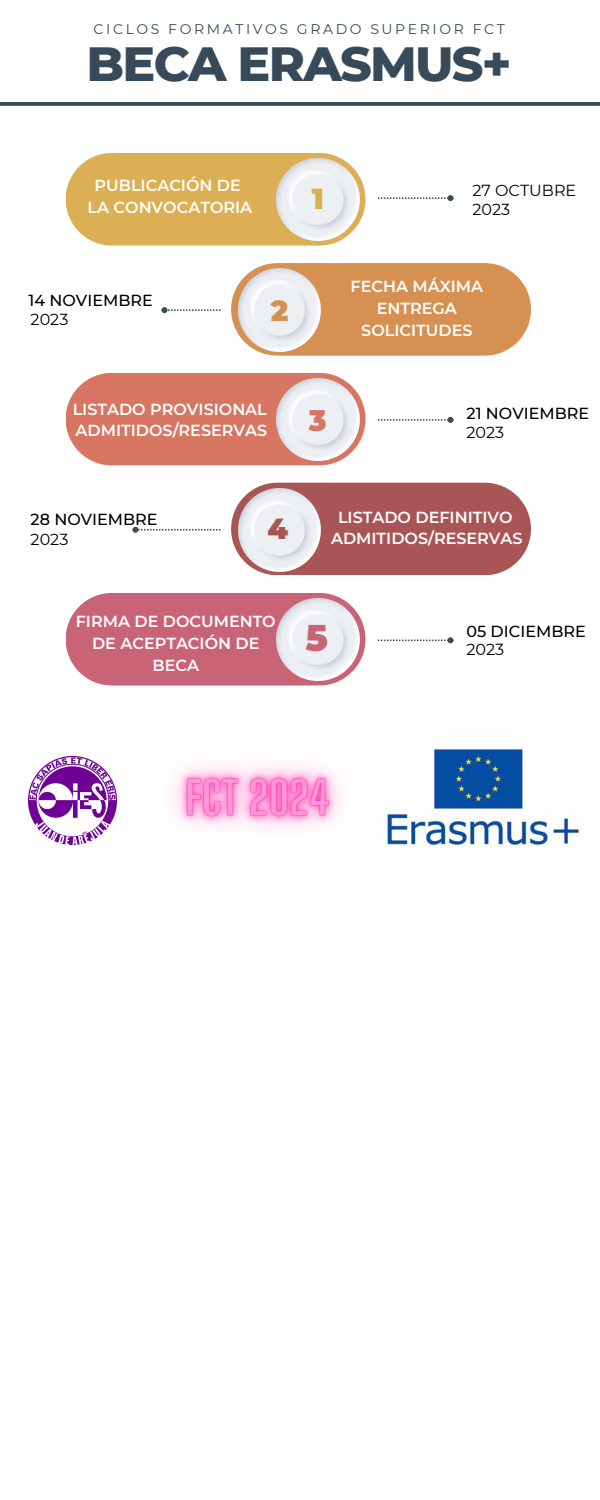
<style>
.page{position:relative;width:600px;height:1500px;background:#fff}
.page>*{position:absolute;margin:0;border:0;box-sizing:border-box;transform-origin:0 0}
.t1{font:800 49px "Montserrat";letter-spacing:-.035em;color:#364a5a}
.t2{font:900 36.3px "Montserrat";color:#c96477}
.t3{font:900 29px "Montserrat";color:#ddaf54}
.t4{font:900 29px "Montserrat";color:#d67663}
.t5{font:900 29px "Montserrat";color:#d69152}
.t6{font:900 29px "Montserrat";color:#a55}
.t7{font:600 16px/21.8px "Montserrat";color:#fff;text-align:center}
.t8{font:500 16px "Montserrat";color:#000}
.t9{font:16px "Montserrat";color:#000}
.t10{font:14px "Montserrat";letter-spacing:.185em;color:#364a5a}
</style>
<div class="page">
<div style="left:66px;top:153px;width:300px;height:93px;background:#ddaf54;border-radius:46px"></div>
<img style="left:277px;top:158px;width:82px;height:83px">
<div style="left:66px;top:373px;width:300px;height:92px;background:#d67663;border-radius:46px"></div>
<div style="left:66px;top:593px;width:300px;height:93px;background:#c96477;border-radius:46px"></div>
<div style="left:231px;top:263px;width:300px;height:93px;background:#d69152;border-radius:46px"></div>
<svg style="left:162px;top:307px;width:59px;height:6px"></svg>
<img style="left:238px;top:269px;width:83px;height:82px">
<img style="left:277px;top:378px;width:82px;height:83px">
<img style="left:277px;top:598px;width:82px;height:83px">
<div style="left:231px;top:483px;width:300px;height:92px;background:#a55;border-radius:46px"></div>
<svg style="left:133px;top:527px;width:88px;height:6px"></svg>
<img style="left:238px;top:489px;width:83px;height:82px">
<svg style="left:378px;top:417px;width:75px;height:6px"></svg>
<svg style="left:378px;top:637px;width:75px;height:6px"></svg>
<svg style="left:378px;top:195px;width:75px;height:6px"></svg>
<svg style="left:0;top:102px;width:600px;height:4px;background:#425463"></svg>
<img style="left:29px;top:757px;width:87px;height:88px">
<img style="left:387px;top:747px;width:194px;height:99px">
<img style="left:172px;top:764px;width:169px;height:66px">
<p class="t10" style="left:94px;top:21px;width:413px">CICLOS FORMATIVOS GRADO SUPERIOR FCT</p>
<p class="t1" style="left:87px;top:34px;width:427px">BECA ERASMUS+</p>
<p class="t7" style="left:95px;top:175px;width:148px">PUBLICACIÓN DE</p>
<p class="t7" style="left:88px;top:196px;width:166px">LA CONVOCATORIA</p>
<p class="t3" style="left:312px;top:181px;width:14px">1</p>
<p class="t8" style="left:29px;top:291px;width:126px">14 NOVIEMBRE</p>
<p class="t9" style="left:31px;top:310px;width:39px">2023</p>
<p class="t5" style="left:271px;top:293px;width:19px">2</p>
<p class="t9" style="left:473px;top:180px;width:105px">27 OCTUBRE</p>
<p class="t9" style="left:473px;top:199px;width:39px">2023</p>
<p class="t7" style="left:351px;top:276px;width:134px">FECHA MÁXIMA<br>ENTREGA<br>SOLICITUDES</p>
<p class="t7" style="left:73px;top:398px;width:196px">LISTADO PROVISIONAL</p>
<p class="t7" style="left:76px;top:420px;width:193px">ADMITIDOS/RESERVAS</p>
<p class="t4" style="left:309px;top:403px;width:19px">3</p>
<p class="t8" style="left:467px;top:403px;width:124px">21 NOVIEMBRE</p>
<p class="t9" style="left:467px;top:422px;width:39px">2023</p>
<p class="t8" style="left:31px;top:509px;width:129px">28 NOVIEMBRE</p>
<p class="t9" style="left:31px;top:529px;width:39px">2023</p>
<p class="t6" style="left:267px;top:511px;width:22px">4</p>
<p class="t7" style="left:338px;top:506px;width:176px">LISTADO DEFINITIVO</p>
<p class="t7" style="left:331px;top:528px;width:193px">ADMITIDOS/RESERVAS</p>
<p class="t7" style="left:76px;top:610px;width:201px">FIRMA DE DOCUMENTO<br>DE ACEPTACIÓN DE<br>BECA</p>
<p class="t2" style="left:306px;top:616px;width:24px">5</p>
<p class="t8" style="left:467px;top:622px;width:121px">05 DICIEMBRE</p>
<p class="t9" style="left:467px;top:639px;width:39px">2023</p>
</div>
